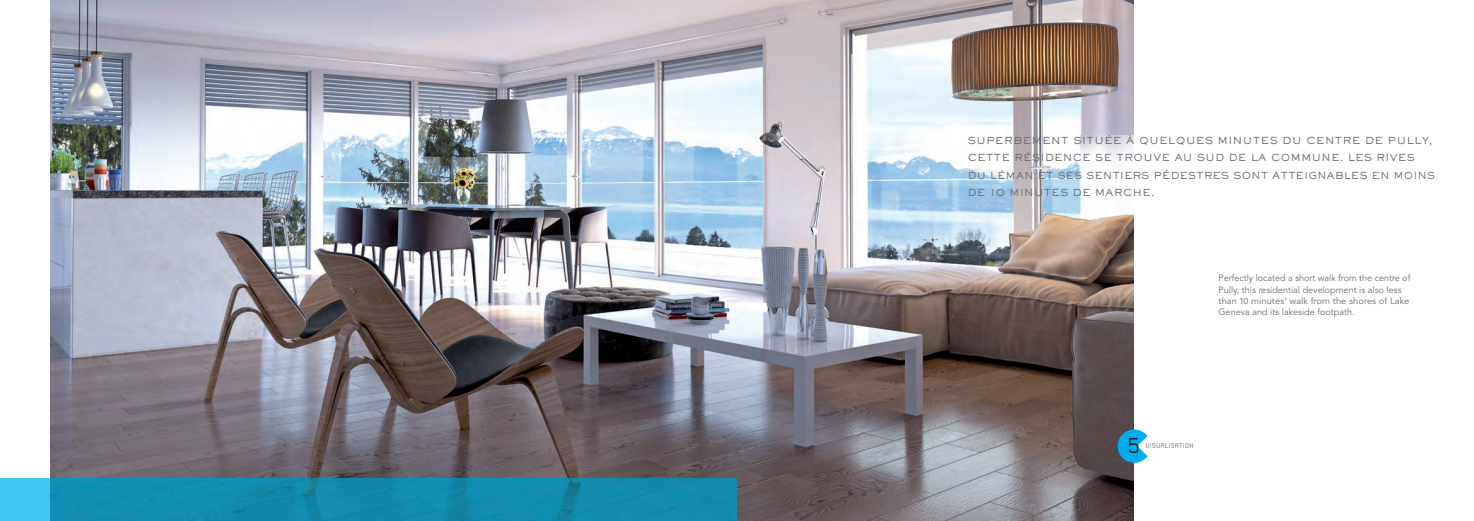
<style>
.page{position:relative;width:1474px;height:521px;background:#fff}
.page>*{position:absolute;margin:0;border:0;box-sizing:border-box;transform-origin:0 0}
.t1{font:24.24px "Politics";color:#231f20}
.t2{font:500 9.54px/17.5px "Sackers Gothic Std";letter-spacing:.06em;color:#6c6d70}
.t3{font:9.1px/11.4px "Avenir LT";color:#6c6d70}
.t4{font:7.88px "Politics";color:#6c6d70}
.s1{font-size:10.76px}
.s2{font-size:8.58px}
</style>
<div class="page">
<img style="left:51px;top:0;width:1082px;height:521px">
<img style="left:1079px;top:135px;width:55px;height:55px">
<div style="left:1117px;top:429px;width:33px;height:34px;background:#00aeef;border-radius:50%"></div>
<svg style="left:1137px;top:429px;width:13px;height:34px"></svg>
<div style="left:0;top:478px;width:51px;height:43px;background:#40c7f4"></div>
<img style="left:51px;top:478px;width:686px;height:43px">
<p class="t2" style="left:967px;top:132px;width:469px">SUPERBEMENT SITUÉE À QUELQUES MINUTES DU CENTRE DE PULLY, CETTE RÉSIDENCE SE TROUVE AU SUD DE LA COMMUNE. LES RIVES DU LÉMAN ET SES SENTIERS PÉDESTRES SONT ATTEIGNABLES EN MOINS DE <span class="s1">10</span> MINUTES DE MARCHE.</p>
<p class="t3" style="left:1218px;top:273px;width:193px">Perfectly located a short walk from the centre of Pully, this residential development is also less than <span class="s2">10</span> minutes’ walk from the shores of Lake Geneva and its lakeside footpath.</p>
<h1 class="t1" style="left:1127px;top:438px;width:14px">5</h1>
<p class="t4" style="left:1145px;top:443px;width:50px">VISUALISATION</p>
</div>
